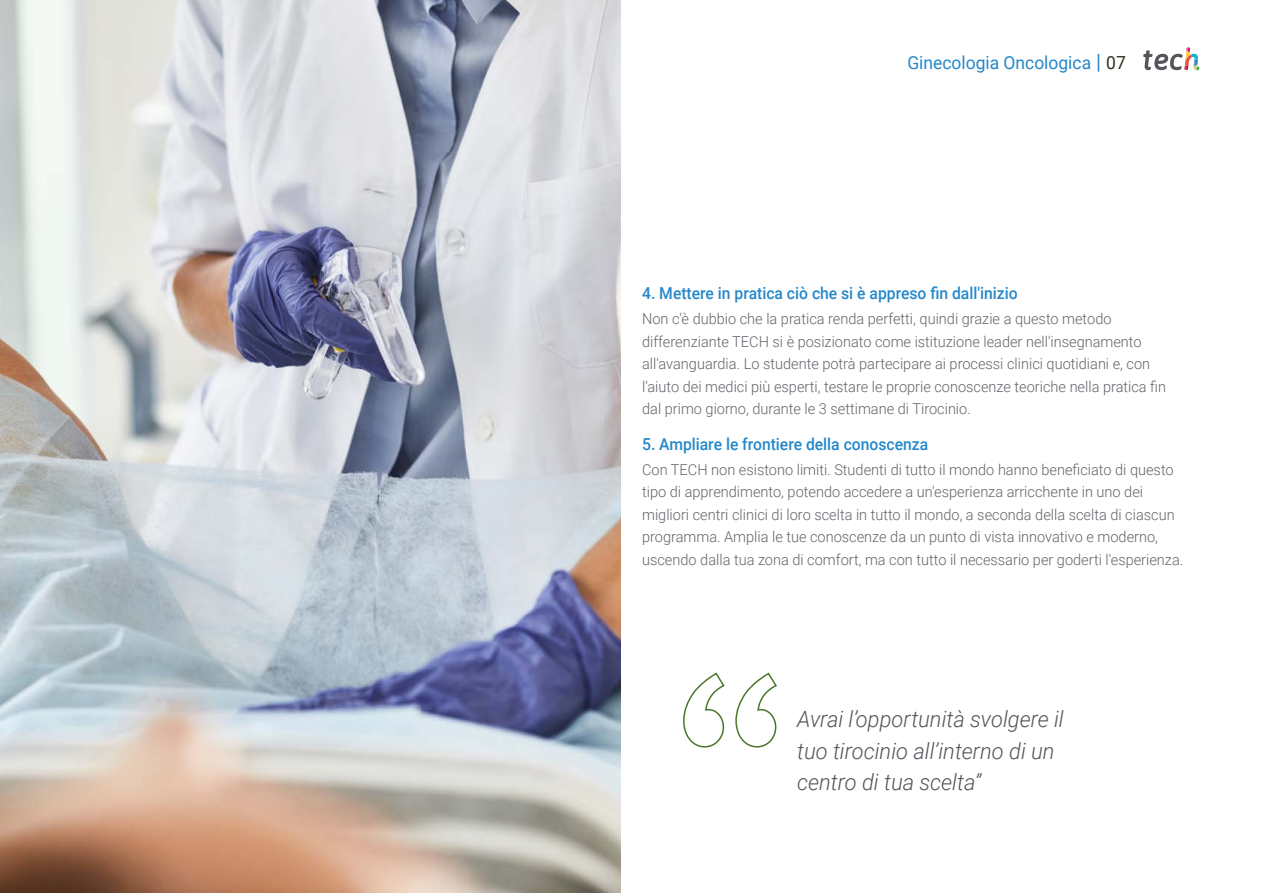
<style>
.page{position:relative;width:1263px;height:893px;background:#fff}
.page>*{position:absolute;margin:0;border:0;box-sizing:border-box;transform-origin:0 0}
.t1{font:italic 300 22.5px/31.5px "Roboto";color:#52555b}
.t2{font:18px "Roboto";color:#2488c9}
.t3{font:500 16.5px "Roboto";color:#2488c9;scale:.95 1}
.t4{font:300 15px/22.5px "Roboto";color:#61646a}
.s1{font-size:21px}
.s2{color:#312e20}
</style>
<div class="page">
<svg style="left:1143px;top:47px;width:56px;height:24px"></svg>
<img style="left:0;top:0;width:621px;height:893px">
<svg style="left:683px;top:672px;width:94px;height:76px"></svg>
<p class="t2" style="left:907px;top:50px;width:220px">Ginecologia Oncologica <span class="s1">|</span> <span class="s2">07</span></p>
<p class="t3" style="left:642px;top:282px;width:397px">4. Mettere in pratica ciò che si è appreso fin dall'inizio</p>
<p class="t4" style="left:642px;top:307px;width:525px">Non c'è dubbio che la pratica renda perfetti, quindi grazie a questo metodo differenziante TECH si è posizionato come istituzione leader nell'insegnamento all'avanguardia. Lo studente potrà partecipare ai processi clinici quotidiani e, con l'aiuto dei medici più esperti, testare le proprie conoscenze teoriche nella pratica fin dal primo giorno, durante le 3 settimane di Tirocinio.</p>
<p class="t3" style="left:642px;top:433px;width:303px">5. Ampliare le frontiere della conoscenza</p>
<p class="t4" style="left:642px;top:458px;width:543px">Con TECH non esistono limiti. Studenti di tutto il mondo hanno beneficiato di questo tipo di apprendimento, potendo accedere a un'esperienza arricchente in uno dei migliori centri clinici di loro scelta in tutto il mondo, a seconda della scelta di ciascun programma. Amplia le tue conoscenze da un punto di vista innovativo e moderno, uscendo dalla tua zona di comfort, ma con tutto il necessario per goderti l'esperienza.</p>
<h1 class="t1" style="left:797px;top:702px;width:268px">Avrai l’opportunità svolgere il tuo tirocinio all’interno di un centro di tua scelta”</h1>
</div>
